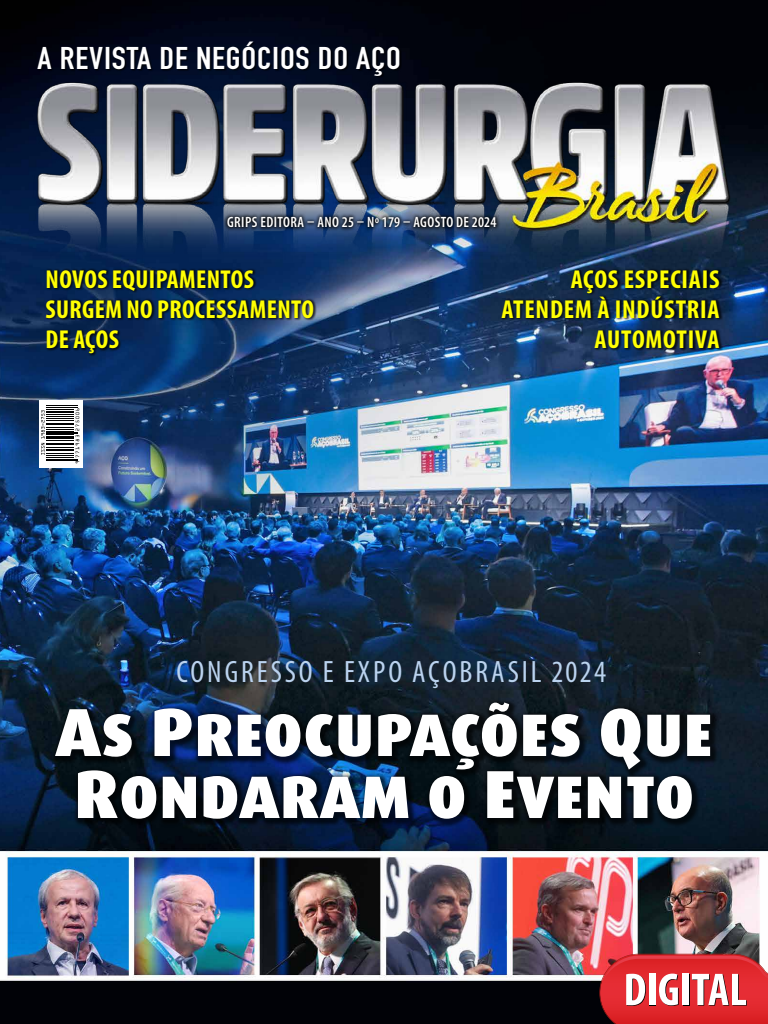
<style>
.page{position:relative;width:768px;height:1024px;background:#fff}
.page>*{position:absolute;margin:0;border:0;box-sizing:border-box;transform-origin:0 0}
.t1{font:900 60px/62px "Dax Pro";letter-spacing:.02em;color:#fff;text-align:center}
.t2{font:condensed 31px "Myriad Pro";letter-spacing:.095em;color:#bbd3ef}
.t3{font:700 31px "DIN Condensed";letter-spacing:.025em;color:#fff;scale:1.12 1}
.t4{font:700 condensed 26px/30px "Myriad Pro";letter-spacing:.015em;color:#ffff03;text-align:right}
.t5{font:600 condensed 15px "Myriad Pro";letter-spacing:.03em;color:#fff}
.s1{font-size:68px}
</style>
<div class="page">
<img style="left:0;top:0;width:768px;height:1024px">
<div style="left:500px;top:268px;width:223px;height:84px;background:#000;opacity:.75"></div>
<div style="left:50px;top:698px;width:668px;height:129px;background:#000;opacity:.65"></div>
<div style="left:44px;top:268px;width:273px;height:89px;background:#000;opacity:.75"></div>
<img style="left:0;top:2px;width:768px;height:260px">
<svg style="left:223px;top:213px;width:278px;height:19px;background:#283850"></svg>
<div style="left:37px;top:41px;width:365px;height:37px;background:#000;opacity:.75"></div>
<div style="left:40px;top:400px;width:43px;height:68px;background:#fff"></div>
<hr style="left:46px;top:407px;width:32px;height:1px;background:#000">
<hr style="left:46px;top:406px;width:32px;height:1px;background:#000">
<svg style="left:41px;top:408px;width:38px;height:55px"></svg>
<svg style="left:599px;top:954px;width:169px;height:70px"></svg>
<p class="t3" style="left:38px;top:37px;width:326px">A REVISTA DE NEGÓCIOS DO AÇO</p>
<p class="t5" style="left:227px;top:214px;width:271px">GRIPS EDITORA – ANO 25 – Nº 179 – AGOSTO DE 2024</p>
<p class="t4" style="left:46px;top:264px;width:270px;text-align:left">NOVOS EQUIPAMENTOS<br>SURGEM NO PROCESSAMENTO<br>DE AÇOS</p>
<p class="t4" style="left:502px;top:264px;width:220px">AÇOS ESPECIAIS<br>ATENDEM À INDÚSTRIA<br>AUTOMOTIVA</p>
<p class="t2" style="left:177px;top:655px;width:431px">CONGRESSO E EXPO AÇOBRASIL 2024</p>
<h1 class="t1" style="left:56px;top:705px;width:658px"><span class="s1">A</span>S <span class="s1">P</span>REOCUPAÇÕES <span class="s1">Q</span>UE<br><span class="s1">R</span>ONDARAM O <span class="s1">E</span>VENTO</h1>
</div>
